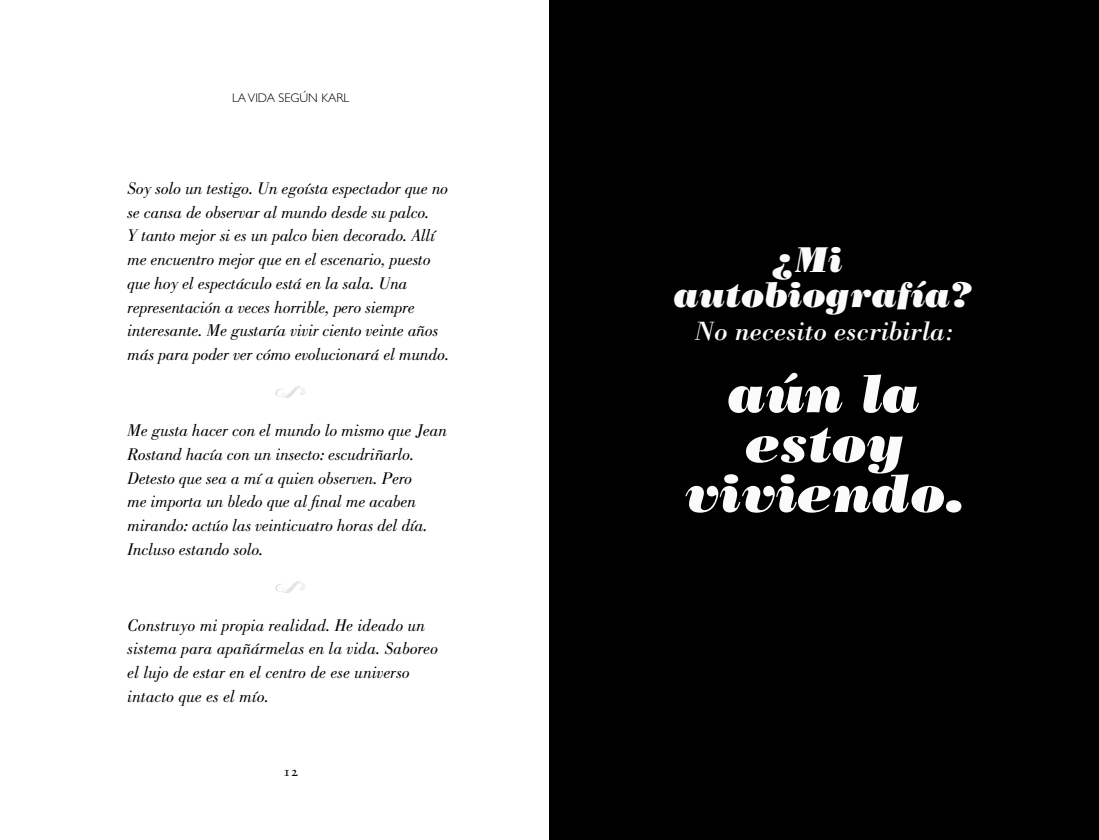
<style>
.page{position:relative;width:1099px;height:840px;background:#fff}
.page>*{position:absolute;margin:0;border:0;box-sizing:border-box;transform-origin:0 0}
.t1{font:italic 53.5px/49.9px "Bodoni Poster";color:#fbfbfb;text-align:center}
.t2{font:italic 35.62px/35px "Bodoni Poster";color:#fbfbfb}
.t3{font:italic 27.38px "Bodoni";color:#fbfbfb}
.t4{font:italic 17.5px/23.8px "Bodoni";letter-spacing:-.01em;color:#000}
.t5{font:17.5px "Nymphette";color:#c6c6c6}
.t6{font:13.75px "Sabon Roman SC";color:#000}
.t7{font:300 12.5px "Gill Sans";color:#000}
</style>
<div class="page">
<div style="left:549px;top:0;width:549px;height:840px;background:#000"></div>
<p class="t7" style="left:232px;top:91px;width:118px">LA VIDA SEGÚN KARL</p>
<p class="t4" style="left:128px;top:176px;width:323px">Soy solo un testigo. Un egoísta espectador que no se cansa de observar al mundo desde su palco.<br>Y tanto mejor si es un palco bien decorado. Allí me encuentro mejor que en el escenario, puesto que hoy el espectáculo está en la sala. Una representación a veces horrible, pero siempre interesante. Me gustaría vivir ciento veinte años más para poder ver cómo evolucionará el mundo.</p>
<p class="t5" style="left:275px;top:382px;width:32px">p</p>
<p class="t4" style="left:128px;top:418px;width:321px">Me gusta hacer con el mundo lo mismo que Jean Rostand hacía con un insecto: escudriñarlo.<br>Detesto que sea a mí a quien observen. Pero<br>me importa un bledo que al final me acaben mirando: actúo las veinticuatro horas del día.<br>Incluso estando solo.</p>
<p class="t5" style="left:275px;top:577px;width:32px">p</p>
<p class="t4" style="left:128px;top:613px;width:312px">Construyo mi propia realidad. He ideado un sistema para apañármelas en la vida. Saboreo el lujo de estar en el centro de ese universo intacto que es el mío.</p>
<p class="t6" style="left:283px;top:763px;width:17px">12</p>
<h2 class="t2" style="left:673px;top:242px;width:302px;text-indent:98px">¿Mi autobiografía?</h2>
<h3 class="t3" style="left:694px;top:314px;width:261px">No necesito escribirla:</h3>
<h1 class="t1" style="left:684px;top:368px;width:281px">aún la estoy viviendo.</h1>
</div>
